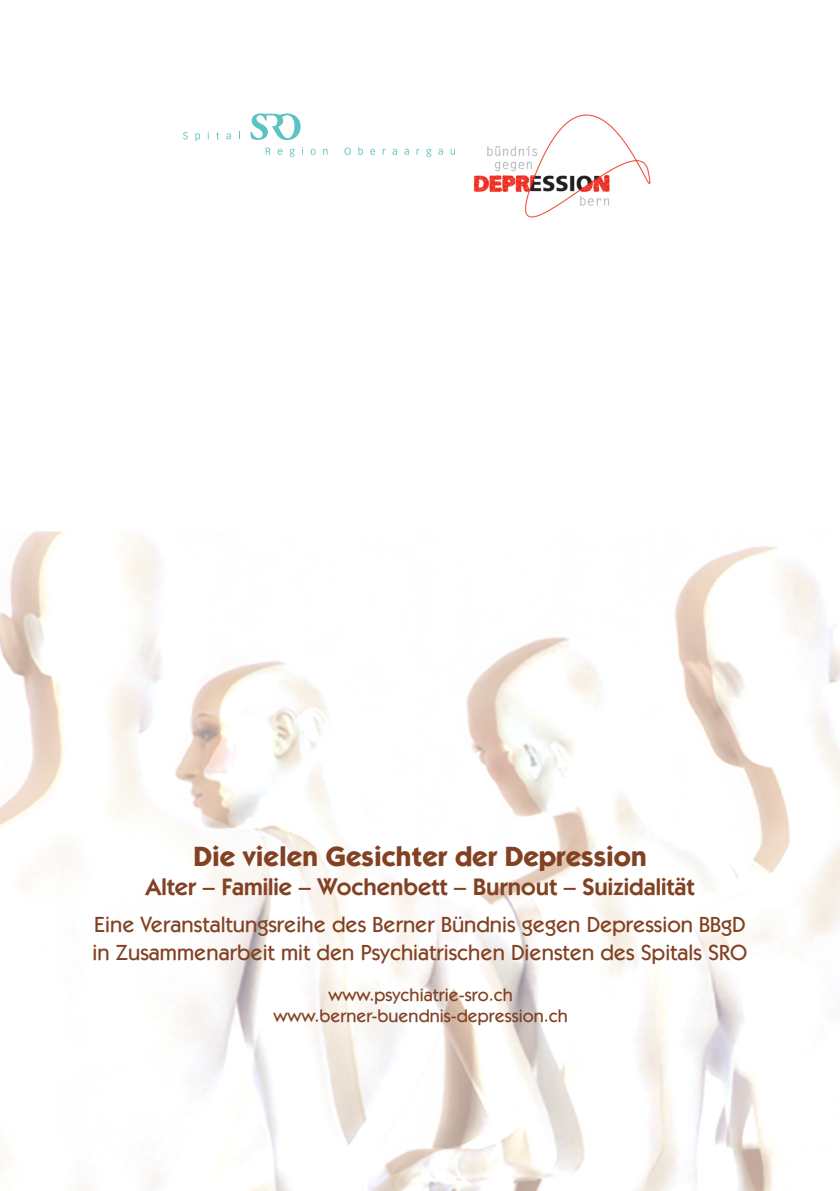
<style>
.page{position:relative;width:840px;height:1191px;background:#fff}
.page>*{position:absolute;margin:0;border:0;box-sizing:border-box;transform-origin:0 0}
.t1{font:700 28px "Itc Kabel";color:#824123}
.t2{font:600 24px "Itc Kabel";color:#824123}
.t3{font:500 22px "Itc Kabel";color:#824123}
.t4{font:500 18px "Itc Kabel";color:#824123}
</style>
<div class="page">
<img style="left:0;top:531px;width:839px;height:660px">
<svg style="left:250px;top:113px;width:51px;height:27px"></svg>
<svg style="left:183px;top:132px;width:5px;height:7px"></svg>
<svg style="left:195px;top:133px;width:5px;height:8px"></svg>
<svg style="left:226px;top:133px;width:5px;height:6px"></svg>
<svg style="left:265px;top:148px;width:5px;height:7px"></svg>
<svg style="left:277px;top:149px;width:5px;height:6px"></svg>
<svg style="left:289px;top:149px;width:5px;height:8px"></svg>
<svg style="left:310px;top:149px;width:5px;height:6px"></svg>
<svg style="left:323px;top:149px;width:4px;height:6px"></svg>
<svg style="left:344px;top:148px;width:6px;height:7px"></svg>
<svg style="left:358px;top:147px;width:5px;height:8px"></svg>
<svg style="left:370px;top:149px;width:5px;height:6px"></svg>
<svg style="left:382px;top:149px;width:3px;height:6px"></svg>
<svg style="left:392px;top:149px;width:4px;height:6px"></svg>
<svg style="left:404px;top:149px;width:4px;height:6px"></svg>
<svg style="left:416px;top:149px;width:3px;height:6px"></svg>
<svg style="left:426px;top:149px;width:5px;height:8px"></svg>
<svg style="left:438px;top:149px;width:4px;height:6px"></svg>
<svg style="left:450px;top:149px;width:4px;height:6px"></svg>
<img style="left:473px;top:115px;width:178px;height:103px">
<p class="t1" style="left:193px;top:839px;width:454px">Die vielen Gesichter der Depression</p>
<p class="t2" style="left:145px;top:872px;width:550px">Alter – Familie – Wochenbett – Burnout – Suizidalität</p>
<p class="t3" style="left:94px;top:911px;width:652px">Eine Veranstaltungsreihe des Berner Bündnis gegen Depression BBgD</p>
<p class="t3" style="left:93px;top:940px;width:656px">in Zusammenarbeit mit den Psychiatrischen Diensten des Spitals SRO</p>
<p class="t4" style="left:328px;top:984px;width:186px">www.psychiatrie-sro.ch</p>
<p class="t4" style="left:273px;top:1005px;width:296px">www.berner-buendnis-depression.ch</p>
</div>
